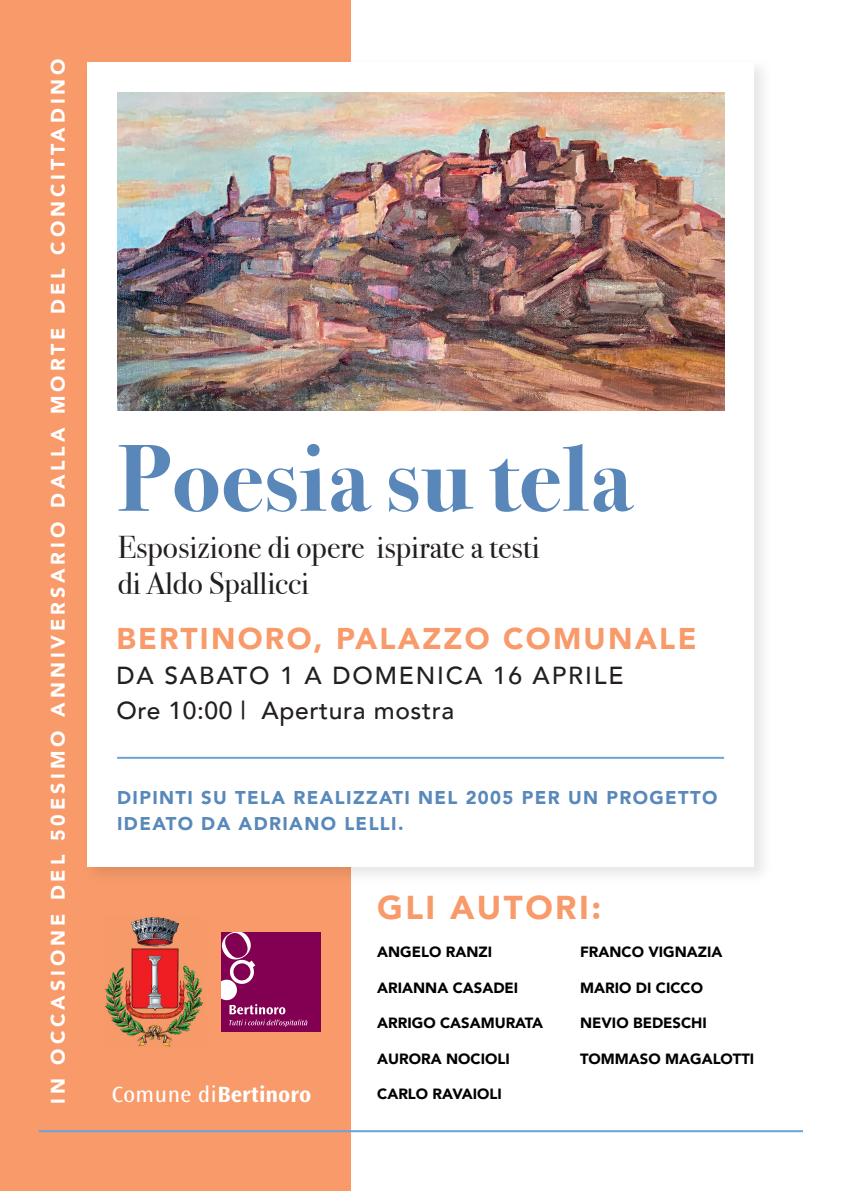
<style>
.page{position:relative;width:842px;height:1191px;background:#fff}
.page>*{position:absolute;margin:0;border:0;box-sizing:border-box;transform-origin:0 0}
.t1{font:700 95px "Bodoni Svty Two ITCTT";letter-spacing:.01em;color:#5987b9}
.t2{font:900 33px "Avenir";letter-spacing:.075em;color:#f89a6a}
.t3{font:31.5px/35.9px "Bodoni Svty Two ITCTT";color:#231f20}
.t4{font:900 30px "Avenir";letter-spacing:.075em;color:#f89a6a}
.t5{font:500 24.6px/35.3px "Avenir";letter-spacing:.075em;color:#231f20}
.t6{font:700 23px "Ocean Sans Std";color:#fff}
.t7{font:900 19.6px "Avenir";letter-spacing:.2em;color:#fff}
.t8{font:900 18.5px/26px "Avenir";letter-spacing:.075em;color:#5988ba}
.t9{font:900 14.8px "Avenir";color:#000001}
.s1{font-weight:400}
</style>
<div class="page">
<div style="left:0;top:0;width:350px;height:1191px;background:#f89a6a"></div>
<hr style="left:39px;top:1130px;width:764px;height:2px;background:#6ba3d7">
<img style="left:87px;top:54px;width:676px;height:834px">
<div style="left:88px;top:62px;width:666px;height:804px;background:#fff"></div>
<img style="left:118px;top:92px;width:606px;height:319px">
<hr style="left:117px;top:757px;width:607px;height:2px;background:#6ba3d7">
<img style="left:105px;top:917px;width:98px;height:130px">
<div style="left:221px;top:932px;width:99px;height:99px;background:#820052"></div>
<svg style="left:221px;top:932px;width:86px;height:94px"></svg>
<h3 class="t7" style="left:41px;top:1104px;width:1047px;rotate:-90deg">IN OCCASIONE DEL 50ESIMO ANNIVERSARIO DALLA MORTE DEL CONCITTADINO</h3>
<h1 class="t1" style="left:118px;top:400px;width:516px">Poesia su tela</h1>
<h3 class="t3" style="left:118px;top:525px;width:423px">Esposizione di opere ispirate a testi di Aldo Spallicci</h3>
<h3 class="t4" style="left:116px;top:613px;width:582px">BERTINORO, PALAZZO COMUNALE</h3>
<h3 class="t5" style="left:116px;top:656px;width:508px">DA SABATO 1 A DOMENICA 16 APRILE<br>Ore 10:00 | Apertura mostra</h3>
<p class="t8" style="left:117px;top:784px;width:602px">DIPINTI SU TELA REALIZZATI NEL 2005 PER UN PROGETTO<br>IDEATO DA ADRIANO LELLI.</p>
<h3 class="t6" style="left:112px;top:1081px;width:201px"><span class="s1">Comune di</span>Bertinoro</h3>
<h2 class="t2" style="left:377px;top:879px;width:225px">GLI AUTORI:</h2>
<p class="t9" style="left:580px;top:939px;width:144px">FRANCO VIGNAZIA</p>
<p class="t9" style="left:580px;top:974px;width:124px">MARIO DI CICCO</p>
<p class="t9" style="left:580px;top:1010px;width:128px">NEVIO BEDESCHI</p>
<p class="t9" style="left:580px;top:1046px;width:176px">TOMMASO MAGALOTTI</p>
<p class="t9" style="left:377px;top:939px;width:116px">ANGELO RANZI</p>
<p class="t9" style="left:377px;top:974px;width:143px">ARIANNA CASADEI</p>
<p class="t9" style="left:377px;top:1010px;width:167px">ARRIGO CASAMURATA</p>
<p class="t9" style="left:377px;top:1046px;width:134px">AURORA NOCIOLI</p>
<p class="t9" style="left:377px;top:1081px;width:126px">CARLO RAVAIOLI</p>
</div>
